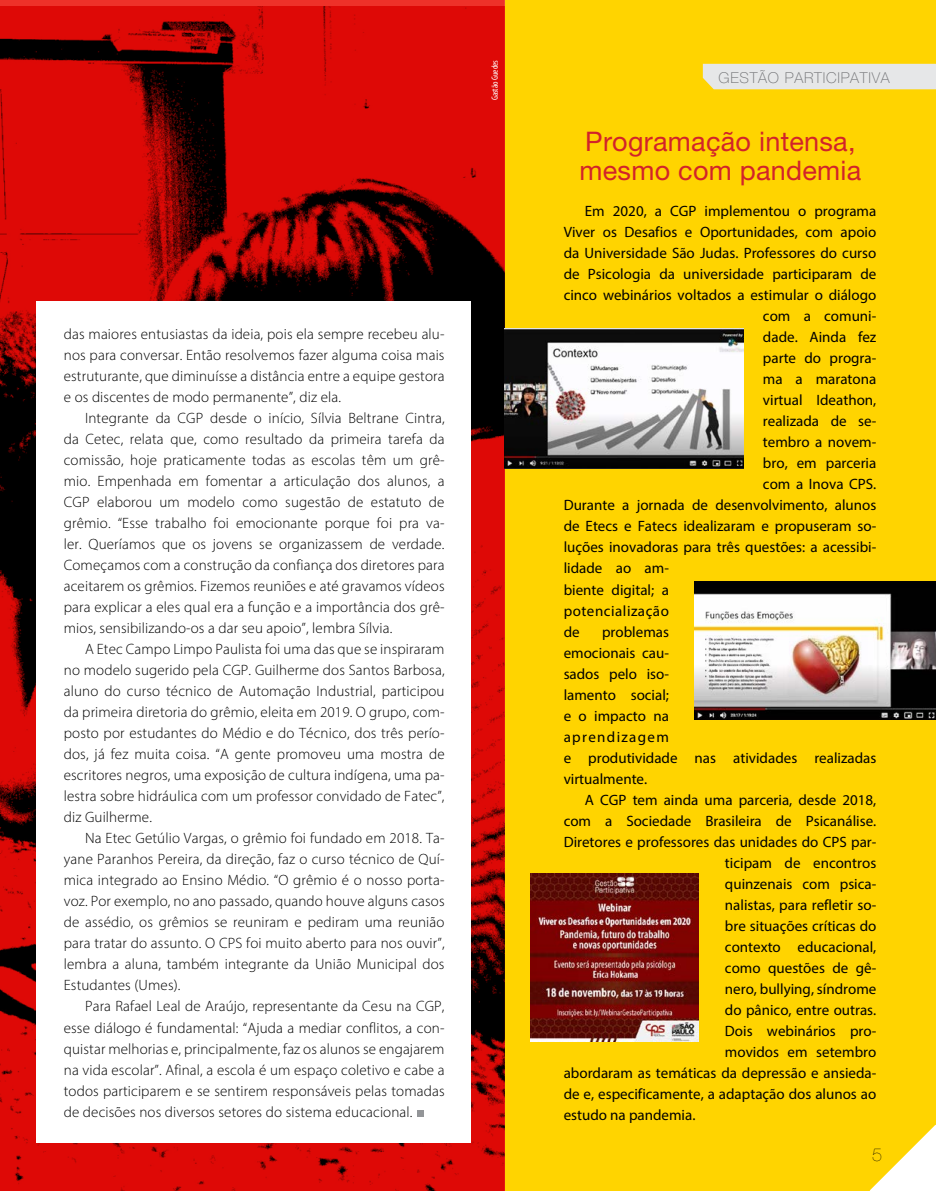
<style>
.page{position:relative;width:936px;height:1191px;background:#fff}
.page>*{position:absolute;margin:0;border:0;box-sizing:border-box;transform-origin:0 0}
.t1{font:27px/28.5px "Helvetica Neue LT Std";letter-spacing:.01em;color:#d2232a}
.t2{font:200 18px "Helvetica Neue LT Std";color:#000}
.t3{font:300 15px/21px "Myriad Pro";letter-spacing:.01em;color:#000;text-align:justify}
.t4{font:15px/21px "Myriad Pro";color:#000}
.t5{font:100 15px "Helvetica Neue LT Std";letter-spacing:.05em;color:#6d6e71}
.t6{font:15px "Myriad Pro";letter-spacing:.035em;color:#000}
.t7{font:condensed 9px "Myriad Pro";color:#fff}
</style>
<div class="page">
<img style="left:0;top:6px;width:505px;height:1185px">
<div style="left:37px;top:301px;width:434px;height:842px;background:#fff"></div>
<div style="left:505px;top:0;width:430px;height:1191px;background:#ffd400"></div>
<img style="left:530px;top:873px;width:168px;height:168px">
<img style="left:505px;top:328px;width:238px;height:140px">
<div style="left:702px;top:64px;width:233px;height:25px;background:#e6e7e8"></div>
<img style="left:695px;top:581px;width:240px;height:139px">
<div style="left:417px;top:1110px;width:7px;height:6px;background:#939598"></div>
<p class="t7" style="left:489px;top:100px;width:42px;rotate:-90deg">Gastão Guedes</p>
<p class="t3" style="left:64px;top:323px;width:382px">das maiores entusiastas da ideia, pois ela sempre recebeu alu&shy;nos para conversar. Então resolvemos fazer alguma coisa mais estruturante, que diminuísse a distância entre a equipe gestora e os discentes de modo permanente”, diz ela.</p>
<p class="t3" style="left:64px;top:407px;width:382px;text-indent:21px">Integrante da CGP desde o início, Sílvia Beltrane Cintra, da Cetec, relata que, como resultado da primeira tarefa da comissão, hoje praticamente todas as escolas têm um grê&shy;mio. Empenhada em fomentar a articulação dos alunos, a CGP elaborou um modelo como sugestão de estatuto de grêmio. “Esse trabalho foi emocionante porque foi pra va&shy;ler. Queríamos que os jovens se organizassem de verdade.<br>Começamos com a construção da confiança dos diretores para aceitarem os grêmios. Fizemos reuniões e até gravamos vídeos para explicar a eles qual era a função e a importância dos grê&shy;mios, sensibilizando-os a dar seu apoio”, lembra Sílvia.</p>
<p class="t3" style="left:64px;top:638px;width:382px;text-indent:21px">A Etec Campo Limpo Paulista foi uma das que se inspiraram no modelo sugerido pela CGP. Guilherme dos Santos Barbosa, aluno do curso técnico de Automação Industrial, participou da primeira diretoria do grêmio, eleita em 2019. O grupo, com&shy;posto por estudantes do Médio e do Técnico, dos três perío&shy;dos, já fez muita coisa. “A gente promoveu uma mostra de escritores negros, uma exposição de cultura indígena, uma pa&shy;lestra sobre hidráulica com um professor convidado de Fatec”, diz Guilherme.</p>
<p class="t3" style="left:64px;top:827px;width:382px;text-indent:21px">Na Etec Getúlio Vargas, o grêmio foi fundado em 2018. Ta&shy;yane Paranhos Pereira, da direção, faz o curso técnico de Quí&shy;mica integrado ao Ensino Médio. “O grêmio é o nosso porta&shy;voz. Por exemplo, no ano passado, quando houve alguns casos de assédio, os grêmios se reuniram e pediram uma reunião para tratar do assunto. O CPS foi muito aberto para nos ouvir”, lembra a aluna, também integrante da União Municipal dos Estudantes (Umes).</p>
<p class="t3" style="left:64px;top:995px;width:382px;text-indent:21px">Para Rafael Leal de Araújo, representante da Cesu na CGP, esse diálogo é fundamental: “Ajuda a mediar conflitos, a con&shy;quistar melhorias e, principalmente, faz os alunos se engajarem na vida escolar”. Afinal, a escola é um espaço coletivo e cabe a todos participarem e se sentirem responsáveis pelas tomadas de decisões nos diversos setores do sistema educacional.</p>
<p class="t5" style="left:718px;top:69px;width:173px">GESTÃO PARTICIPATIVA</p>
<h1 class="t1" style="left:579px;top:127px;width:283px">Programação intensa, mesmo com pandemia</h1>
<p class="t4" style="left:585px;top:201px;width:293px">Em 2020, a CGP implementou o programa</p>
<p class="t4" style="left:563px;top:222px;width:314px">Viver os Desafios e Oportunidades, com apoio</p>
<p class="t4" style="left:563px;top:243px;width:314px">da Universidade São Judas. Professores do curso</p>
<p class="t4" style="left:563px;top:264px;width:314px">de Psicologia da universidade participaram de</p>
<p class="t4" style="left:563px;top:285px;width:314px">cinco webinários voltados a estimular o diálogo</p>
<p class="t4" style="left:763px;top:306px;width:115px">com a comuni-</p>
<p class="t4" style="left:763px;top:327px;width:115px">dade. Ainda fez</p>
<p class="t4" style="left:763px;top:348px;width:115px">parte do progra-</p>
<p class="t4" style="left:763px;top:369px;width:115px">ma a maratona</p>
<p class="t4" style="left:763px;top:390px;width:115px">virtual Ideathon,</p>
<p class="t4" style="left:763px;top:411px;width:115px">realizada de se-</p>
<p class="t4" style="left:763px;top:432px;width:115px">tembro a novem-</p>
<p class="t4" style="left:763px;top:453px;width:115px">bro, em parceria</p>
<p class="t4" style="left:763px;top:474px;width:115px">com a Inova CPS.</p>
<p class="t4" style="left:563px;top:495px;width:314px">Durante a jornada de desenvolvimento, alunos</p>
<p class="t4" style="left:563px;top:516px;width:314px">de Etecs e Fatecs idealizaram e propuseram so-</p>
<p class="t4" style="left:563px;top:537px;width:314px">luções inovadoras para três questões: a acessibi-</p>
<p class="t4" style="left:563px;top:558px;width:107px">lidade ao am-</p>
<p class="t4" style="left:563px;top:579px;width:107px">biente digital; a</p>
<p class="t6" style="left:563px;top:601px;width:107px">potencialização</p>
<p class="t4" style="left:563px;top:621px;width:17px">de</p>
<p class="t4" style="left:563px;top:621px;width:314px;text-indent:38px">problemas<br>emocionais cau-<br>sados pelo iso-<br>lamento social;<br>e o impacto na<br>aprendizagem<br>e produtividade nas atividades realizadas virtualmente.</p>
<p class="t4" style="left:585px;top:789px;width:293px">A CGP tem ainda uma parceria, desde 2018,</p>
<p class="t4" style="left:563px;top:810px;width:314px">com a Sociedade Brasileira de Psicanálise.</p>
<p class="t4" style="left:563px;top:831px;width:314px">Diretores e professores das unidades do CPS par-</p>
<p class="t4" style="left:725px;top:852px;width:153px">ticipam de encontros</p>
<p class="t4" style="left:725px;top:873px;width:153px">quinzenais com psica-</p>
<p class="t4" style="left:725px;top:894px;width:153px">nalistas, para refletir so-</p>
<p class="t4" style="left:725px;top:915px;width:153px">bre situações críticas do</p>
<p class="t4" style="left:725px;top:936px;width:153px">contexto educacional,</p>
<p class="t4" style="left:725px;top:957px;width:153px">como questões de gê-</p>
<p class="t4" style="left:725px;top:978px;width:153px">nero, bullying, síndrome</p>
<p class="t4" style="left:725px;top:999px;width:153px">do pânico, entre outras.</p>
<p class="t4" style="left:725px;top:1020px;width:153px">Dois webinários pro-</p>
<p class="t4" style="left:725px;top:1041px;width:153px">movidos em setembro</p>
<p class="t4" style="left:563px;top:1062px;width:314px">abordaram as temáticas da depressão e ansieda-</p>
<p class="t4" style="left:563px;top:1083px;width:314px">de e, especificamente, a adaptação dos alunos ao</p>
<p class="t4" style="left:563px;top:1104px;width:133px">estudo na pandemia.</p>
<p class="t2" style="left:872px;top:1144px;width:12px">5</p>
</div>
